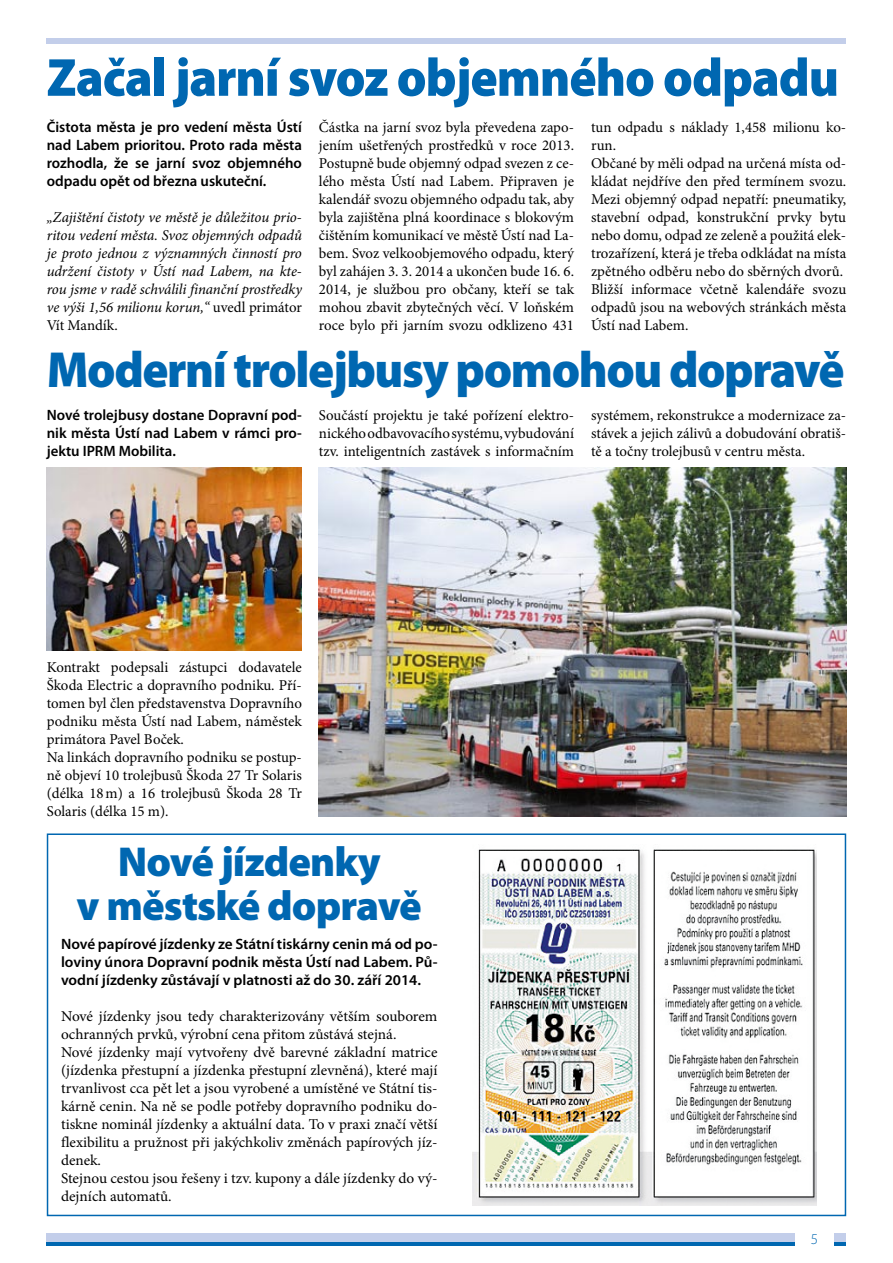
<style>
.page{position:relative;width:893px;height:1263px;background:#fff}
.page>*{position:absolute;margin:0;border:0;box-sizing:border-box;transform-origin:0 0}
.t1{font:900 54px "Myriad Pro";letter-spacing:-.02em;color:#0067b1;scale:.94 1}
.t2{font:900 51px "Myriad Pro";letter-spacing:-.03em;color:#0067b1;scale:.95 1}
.t3{font:900 42px/43.5px "Myriad Pro";letter-spacing:-.02em;color:#0067b1;text-align:center}
.t4{font:15px/18px "Minion Pro";color:#000}
.t5{font:600 15px/18px "Myriad Pro";color:#000;text-align:justify}
.t6{font:italic 15px/18px "Minion Pro";letter-spacing:-.01em;color:#000;text-align:justify}
.t7{font:300 15px "Myriad Pro";color:#0067b1}
.s1{font-style:normal}
</style>
<div class="page">
<div style="left:47px;top:38px;width:799px;height:6px;background:#c3ceea"></div>
<hr style="left:47px;top:1242px;width:799px;height:4px;background:#0067b1">
<div style="left:47px;top:1233px;width:799px;height:9px;background:#c3ceea"></div>
<div style="left:795px;top:1233px;width:38px;height:30px;background:#fff"></div>
<img style="left:319px;top:468px;width:527px;height:348px">
<div style="left:47px;top:833px;width:799px;height:383px;border:2px solid #0067b1"></div>
<img style="left:472px;top:849px;width:344px;height:356px">
<img style="left:47px;top:468px;width:255px;height:183px">
<h1 class="t1" style="left:47px;top:47px;width:844px">Začal jarní svoz objemného odpadu</h1>
<p class="t5" style="left:47px;top:118px;width:257px">Čistota města je pro vedení města Ústí nad Labem prioritou. Proto rada města rozhodla, že se jarní svoz objemného odpadu opět od března uskuteční.</p>
<p class="t6" style="left:47px;top:208px;width:257px">„Zajištění čistoty ve městě je důležitou prio&shy;ritou vedení města. Svoz objemných odpadů je proto jednou z významných činností pro udržení čistoty v Ústí nad Labem, na kte&shy;rou jsme v radě schválili finanční prostředky ve výši 1,56 milionu korun,“ <span class="s1">uvedl primátor Vít Mandík.</span></p>
<p class="t4" style="left:319px;top:118px;width:257px;text-align:justify">Částka na jarní svoz byla převedena zapo&shy;jením ušetřených prostředků v roce 2013.<br>Postupně bude objemný odpad svezen z ce&shy;lého města Ústí nad Labem. Připraven je kalendář svozu objemného odpadu tak, aby byla zajištěna plná koordinace s blokovým čištěním komunikací ve městě Ústí nad La&shy;bem. Svoz velkoobjemového odpadu, který byl zahájen 3. 3. 2014 a ukončen bude 16. 6.<br>2014, je službou pro občany, kteří se tak mohou zbavit zbytečných věcí. V loňském roce bylo při jarním svozu odklizeno 431</p>
<p class="t4" style="left:591px;top:118px;width:257px">tun odpadu s náklady 1,458 milionu ko&shy;run.<br>Občané by měli odpad na určená místa od&shy;kládat nejdříve den před termínem svozu.<br>Mezi objemný odpad nepatří: pneumatiky, stavební odpad, konstrukční prvky bytu nebo domu, odpad ze zeleně a použitá elek&shy;trozařízení, která je třeba odkládat na místa zpětného odběru nebo do sběrných dvorů.<br>Bližší informace včetně kalendáře svozu odpadů jsou na webových stránkách města Ústí nad Labem.</p>
<h2 class="t2" style="left:47px;top:341px;width:841px">Moderní trolejbusy pomohou dopravě</h2>
<p class="t5" style="left:47px;top:406px;width:257px">Nové trolejbusy dostane Dopravní pod&shy;nik města Ústí nad Labem v rámci pro&shy;jektu IPRM Mobilita.</p>
<p class="t4" style="left:319px;top:406px;width:257px;text-align:justify">Součástí projektu je také pořízení elektro&shy;nického odbavovacího systému, vybudování tzv. inteligentních zastávek s informačním</p>
<p class="t4" style="left:591px;top:406px;width:257px;text-align:justify">systémem, rekonstrukce a modernizace za&shy;stávek a jejich zálivů a dobudování obratiš&shy;tě a točny trolejbusů v centru města.</p>
<p class="t4" style="left:47px;top:658px;width:257px">Kontrakt podepsali zástupci dodavatele Škoda Electric a dopravního podniku. Pří&shy;tomen byl člen představenstva Dopravního podniku města Ústí nad Labem, náměstek primátora Pavel Boček.<br>Na linkách dopravního podniku se postup&shy;ně objeví 10 trolejbusů Škoda 27 Tr Solaris (délka 18m) a 16 trolejbusů Škoda 28 Tr Solaris (délka 15 m).</p>
<h3 class="t3" style="left:77px;top:841px;width:347px">Nové jízdenky<br>v městské dopravě</h3>
<p class="t5" style="left:61px;top:935px;width:378px">Nové papírové jízdenky ze Státní tiskárny cenin má od po&shy;loviny února Dopravní podnik města Ústí nad Labem. Pů&shy;vodní jízdenky zůstávají v platnosti až do 30. září 2014.</p>
<p class="t4" style="left:61px;top:1007px;width:378px">Nové jízdenky jsou tedy charakterizovány větším souborem ochranných prvků, výrobní cena přitom zůstává stejná.<br>Nové jízdenky mají vytvořeny dvě barevné základní matrice (jízdenka přestupní a jízdenka přestupní zlevněná), které mají trvanlivost cca pět let a jsou vyrobené a umístěné ve Státní tis&shy;kárně cenin. Na ně se podle potřeby dopravního podniku do&shy;tiskne nominál jízdenky a aktuální data. To v praxi značí větší flexibilitu a pružnost při jakýchkoliv změnách papírových jíz&shy;denek.<br>Stejnou cestou jsou řešeny i tzv. kupony a dále jízdenky do vý&shy;dejních automatů.</p>
<p class="t7" style="left:811px;top:1231px;width:9px">5</p>
</div>
